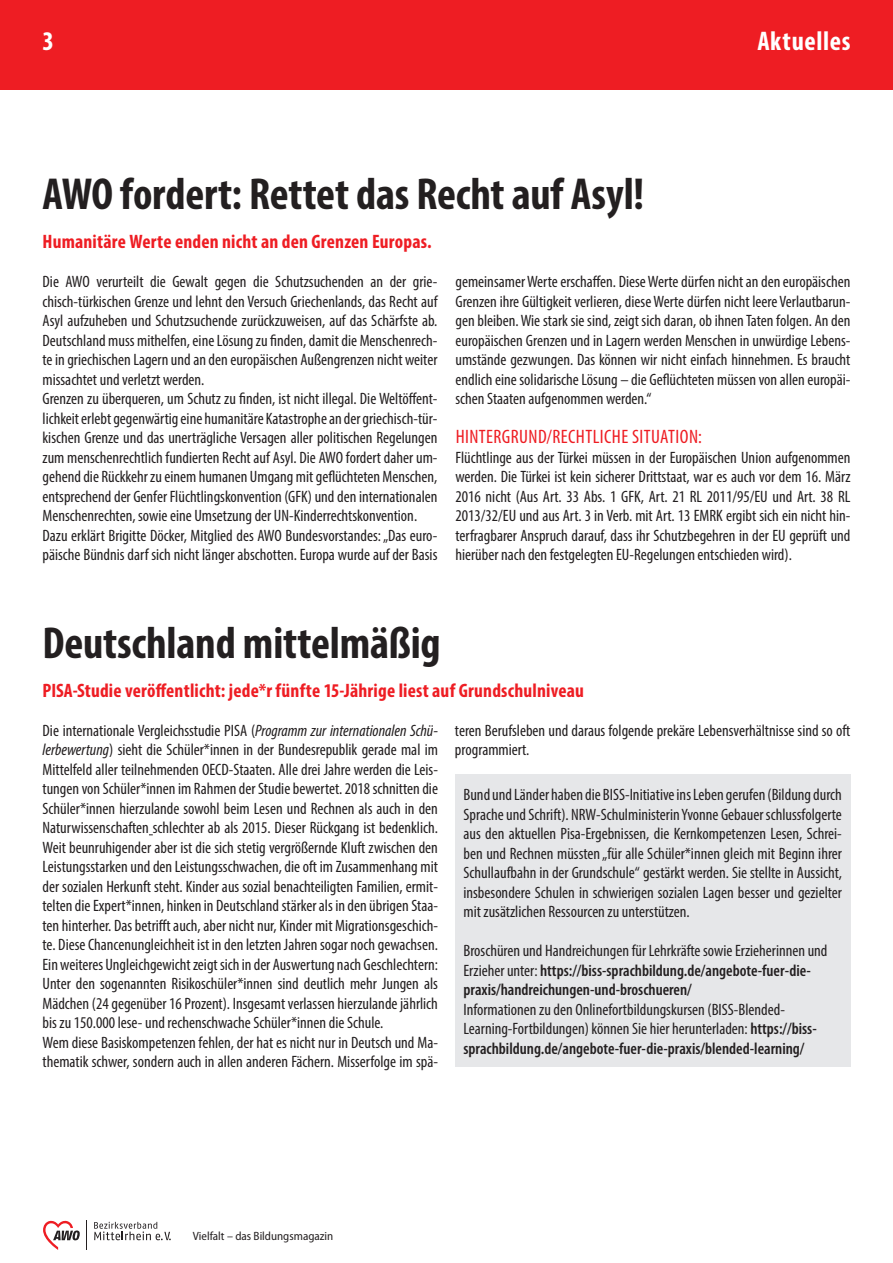
<style>
.page{position:relative;width:893px;height:1263px;background:#fff}
.page>*{position:absolute;margin:0;border:0;box-sizing:border-box;transform-origin:0 0}
.t1{font:700 condensed 45px "Myriad Pro";letter-spacing:-.005em;color:#231f20}
.t2{font:700 condensed 27px "Myriad Pro";letter-spacing:.025em;color:#fff}
.t3{font:700 condensed 19.5px "Myriad Pro";letter-spacing:.01em;color:#ee1d23}
.t4{font:condensed 19.5px "Myriad Pro";letter-spacing:.02em;color:#ee1d23}
.t5{font:condensed 16.5px/19.5px "Myriad Pro";color:#231f20}
.t6{font:600 condensed 16.5px/19.5px "Myriad Pro";color:#231f20}
.t7{font:semi-condensed 12px "Myriad Pro";color:#231f20}
.s1{font-style:italic}
.s2{font-weight:400}
.s3{font-weight:600}
</style>
<div class="page">
<svg style="left:43px;top:1221px;width:37px;height:29px"></svg>
<svg style="left:94px;top:1222px;width:76px;height:18px"></svg>
<div style="left:0;top:0;width:893px;height:89px;background:#ee1d23"></div>
<div style="left:455px;top:775px;width:395px;height:292px;background:#e6e7e9"></div>
<h2 class="t2" style="left:43px;top:24px;width:13px">3</h2>
<h2 class="t2" style="left:757px;top:24px;width:95px">Aktuelles</h2>
<h1 class="t1" style="left:43px;top:166px;width:603px">AWO fordert: Rettet das Recht auf Asyl!</h1>
<p class="t3" style="left:43px;top:229px;width:391px">Humanitäre Werte enden nicht an den Grenzen Europas.</p>
<p class="t5" style="left:43px;top:272px;width:396px">Die AWO verurteilt die Gewalt gegen die Schutzsuchenden an der grie&shy;chisch-türkischen Grenze und lehnt den Versuch Griechenlands, das Recht auf Asyl aufzuheben und Schutzsuchende zurückzuweisen, auf das Schärfste ab.<br>Deutschland muss mithelfen, eine Lösung zu finden, damit die Menschenrech&shy;te in griechischen Lagern und an den europäischen Außengrenzen nicht weiter missachtet und verletzt werden.<br>Grenzen zu überqueren, um Schutz zu finden, ist nicht illegal. Die Weltöffent&shy;lichkeit erlebt gegenwärtig eine humanitäre Katastrophe an der griechisch-tür&shy;kischen Grenze und das unerträgliche Versagen aller politischen Regelungen zum menschenrechtlich fundierten Recht auf Asyl. Die AWO fordert daher um&shy;gehend die Rückkehr zu einem humanen Umgang mit geflüchteten Menschen, entsprechend der Genfer Flüchtlingskonvention (GFK) und den internationalen Menschenrechten, sowie eine Umsetzung der UN-Kinderrechtskonvention.<br>Dazu erklärt Brigitte Döcker, Mitglied des AWO Bundesvorstandes: „Das euro&shy;päische Bündnis darf sich nicht länger abschotten. Europa wurde auf der Basis</p>
<p class="t5" style="left:455px;top:272px;width:397px;text-align:justify">gemeinsamer Werte erschaffen. Diese Werte dürfen nicht an den europäischen Grenzen ihre Gültigkeit verlieren, diese Werte dürfen nicht leere Verlautbarun&shy;gen bleiben. Wie stark sie sind, zeigt sich daran, ob ihnen Taten folgen. An den europäischen Grenzen und in Lagern werden Menschen in unwürdige Lebens&shy;umstände gezwungen. Das können wir nicht einfach hinnehmen. Es braucht endlich eine solidarische Lösung – die Geflüchteten müssen von allen europäi&shy;schen Staaten aufgenommen werden.“</p>
<p class="t4" style="left:456px;top:425px;width:248px">HINTERGRUND/RECHTLICHE SITUATION:</p>
<p class="t5" style="left:455px;top:447px;width:397px;text-align:justify">Flüchtlinge aus der Türkei müssen in der Europäischen Union aufgenommen werden. Die Türkei ist kein sicherer Drittstaat, war es auch vor dem 16. März 2016 nicht (Aus Art. 33 Abs. 1 GFK, Art. 21 RL 2011/95/EU und Art. 38 RL 2013/32/EU und aus Art. 3 in Verb. mit Art. 13 EMRK ergibt sich ein nicht hin&shy;terfragbarer Anspruch darauf, dass ihr Schutzbegehren in der EU geprüft und hierüber nach den festgelegten EU-Regelungen entschieden wird).</p>
<h1 class="t1" style="left:43px;top:614px;width:400px">Deutschland mittelmäßig</h1>
<p class="t3" style="left:43px;top:678px;width:543px">PISA-Studie veröffentlicht: jede*r fünfte 15-Jährige liest auf Grundschulniveau</p>
<p class="t5" style="left:43px;top:720px;width:397px">Die internationale Vergleichsstudie PISA (<span class="s1">Programm zur internationalen Schü&shy;lerbewertung</span>) sieht die Schüler*innen in der Bundesrepublik gerade mal im Mittelfeld aller teilnehmenden OECD-Staaten. Alle drei Jahre werden die Leis&shy;tungen von Schüler*innen im Rahmen der Studie bewertet. 2018 schnitten die Schüler*innen hierzulande sowohl beim Lesen und Rechnen als auch in den Naturwissenschaften schlechter ab als 2015. Dieser Rückgang ist bedenklich.<br>Weit beunruhigender aber ist die sich stetig vergrößernde Kluft zwischen den Leistungsstarken und den Leistungsschwachen, die oft im Zusammenhang mit der sozialen Herkunft steht. Kinder aus sozial benachteiligten Familien, ermit&shy;telten die Expert*innen, hinken in Deutschland stärker als in den übrigen Staa&shy;ten hinterher. Das betrifft auch, aber nicht nur, Kinder mit Migrationsgeschich&shy;te. Diese Chancenungleichheit ist in den letzten Jahren sogar noch gewachsen.<br>Ein weiteres Ungleichgewicht zeigt sich in der Auswertung nach Geschlechtern:<br>Unter den sogenannten Risikoschüler*innen sind deutlich mehr Jungen als Mädchen (24 gegenüber 16 Prozent). Insgesamt verlassen hierzulande jährlich bis zu 150.000 lese- und rechenschwache Schüler*innen die Schule.<br>Wem diese Basiskompetenzen fehlen, der hat es nicht nur in Deutsch und Ma&shy;thematik schwer, sondern auch in allen anderen Fächern. Misserfolge im spä-</p>
<p class="t5" style="left:455px;top:720px;width:397px">teren Berufsleben und daraus folgende prekäre Lebensverhältnisse sind so oft programmiert.</p>
<p class="t5" style="left:463px;top:785px;width:380px;text-align:justify">Bund und Länder haben die BISS-Initiative ins Leben gerufen (Bildung durch Sprache und Schrift). NRW-Schulministerin Yvonne Gebauer schlussfolgerte aus den aktuellen Pisa-Ergebnissen, die Kernkompetenzen Lesen, Schrei&shy;ben und Rechnen müssten „für alle Schüler*innen gleich mit Beginn ihrer Schullaufbahn in der Grundschule“ gestärkt werden. Sie stellte in Aussicht, insbesondere Schulen in schwierigen sozialen Lagen besser und gezielter mit zusätzlichen Ressourcen zu unterstützen.</p>
<p class="t6" style="left:463px;top:941px;width:366px"><span class="s2">Broschüren und Handreichungen für Lehrkräfte sowie Erzieherinnen und<br>Erzieher unter:</span> https://biss-sprachbildung.de/angebote-fuer-die&shy;praxis/handreichungen-und-broschueren/</p>
<p class="t5" style="left:463px;top:999px;width:355px">Informationen zu den Onlinefortbildungskursen (BISS-Blended-<br>Learning-Fortbildungen) können Sie hier herunterladen: <span class="s3">https://biss&shy;sprachbildung.de/angebote-fuer-die-praxis/blended-learning/</span></p>
<p class="t7" style="left:193px;top:1229px;width:142px">Vielfalt – das Bildungsmagazin</p>
</div>
